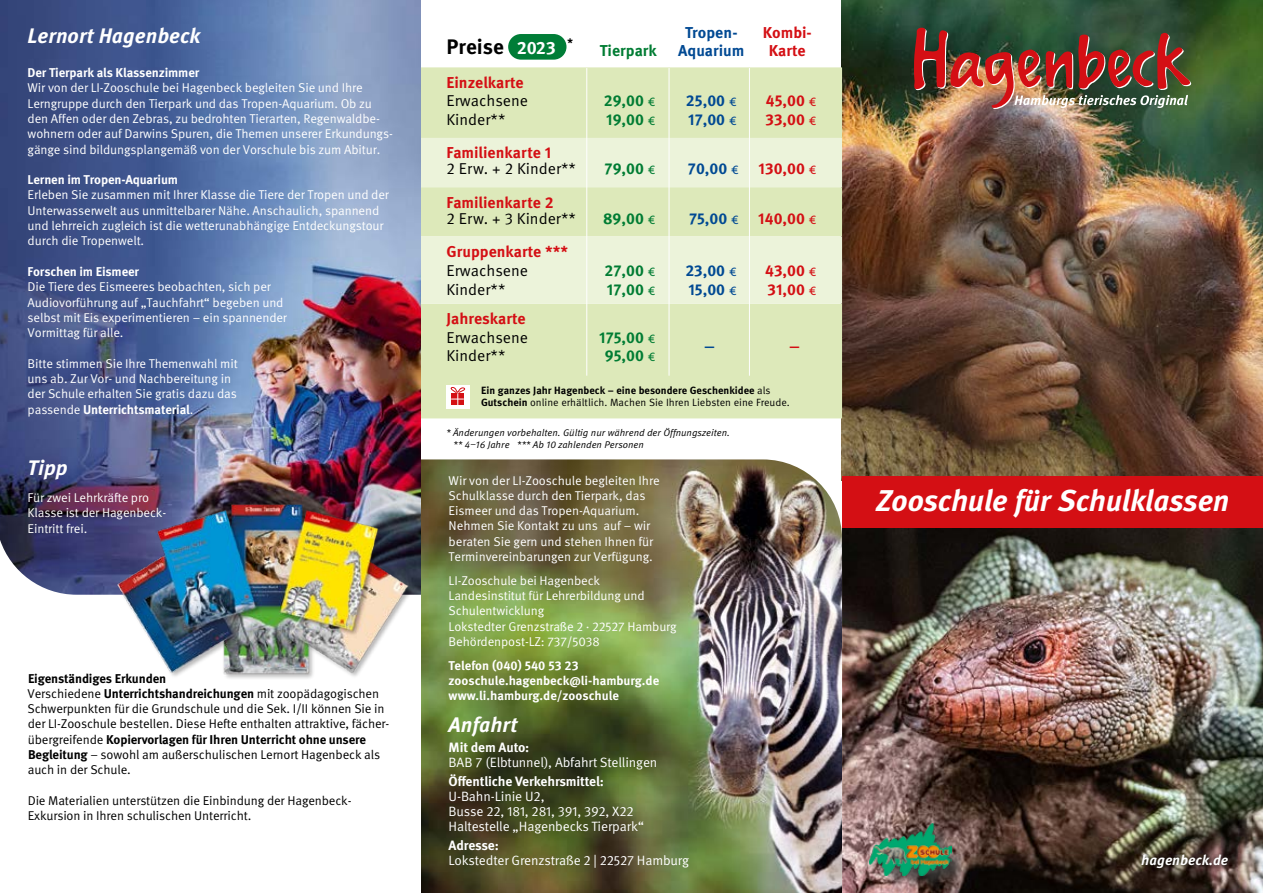
<style>
.page{position:relative;width:1263px;height:893px;background:#fff}
.page>*{position:absolute;margin:0;border:0;box-sizing:border-box;transform-origin:0 0}
.t1{font:italic 700 30px "Meta Pro";letter-spacing:-.01em;color:#fff}
.t2{font:italic 700 21px "Meta Pro";color:#fff}
.t3{font:700 21px "Meta Pro";color:#000}
.t4{font:19.5px "Meta Pro";color:#004993}
.t5{font:19.5px "Meta Pro";color:#d40f14}
.t6{font:700 18px "Meta Pro";color:#fff}
.t7{font:700 15.75px/18px "Meta Pro";color:#d40f14;text-align:center}
.t8{font:15.75px "Meta Pro Norm";color:#000}
.t9{font:700 15.75px "Meta Pro";color:#007c33}
.t10{font:700 15.75px/18px "Meta Pro";color:#004993;text-align:center}
.t11{font:italic 700 14.25px "Meta Pro";color:#fff}
.t12{font:13.5px/15px "Meta Pro Norm";letter-spacing:-.01em;color:#fff}
.t13{font:700 13.5px "Meta Pro";letter-spacing:-.01em;color:#fff}
.t14{font:12.75px/15.3px "Meta Pro Norm";letter-spacing:-.01em;color:#fff}
.t15{font:12.75px/15.3px "Meta Pro Norm";letter-spacing:-.01em;color:#000}
.t16{font:700 12.75px/15.3px "Meta Pro";letter-spacing:-.01em;color:#fff}
.t17{font:700 12.75px "Meta Pro";letter-spacing:-.01em;color:#000}
.t18{font:italic 700 12.3px "Meta Pro";color:#000}
.t19{font:10.5px "Meta Pro Norm";color:#000}
.t20{font:700 10.5px "Meta Pro";color:#000}
.t21{font:9.75px/12px "Meta Pro Norm Ita";color:#000}
.s1{font-family:"Meta Pro Norm";font-weight:400}
.s2{font-family:"Meta Pro";font-weight:700}
.s3{font-weight:400;font-size:12px}
.s4{color:#004993}
.s5{font-weight:400;font-size:12px;color:#004993}
</style>
<div class="page">
<img style="left:842px;top:527px;width:421px;height:366px">
<img style="left:842px;top:0;width:421px;height:476px">
<img style="left:421px;top:459px;width:421px;height:434px">
<img style="left:0;top:0;width:421px;height:595px">
<img style="left:106px;top:494px;width:319px;height:187px">
<img style="left:914px;top:28px;width:277px;height:81px">
<div style="left:421px;top:67px;width:421px;height:351px;background:#dde9ba"></div>
<svg style="left:421px;top:138px;width:421px;height:166px;background:#e7f0d0"></svg>
<hr style="left:669px;top:68px;width:1px;height:308px;background:#fff">
<hr style="left:586px;top:68px;width:1px;height:308px;background:#fff">
<div style="left:446px;top:385px;width:23px;height:23px;background:#fff"></div>
<svg style="left:450px;top:387px;width:16px;height:18px"></svg>
<hr style="left:749px;top:68px;width:1px;height:308px;background:#fff">
<div style="left:508px;top:34px;width:58px;height:26px;background:#007d37;border-radius:13px"></div>
<div style="left:842px;top:476px;width:421px;height:51px;background:#d40f14"></div>
<div style="left:1137px;top:851px;width:95px;height:22px;background:#000;opacity:.75"></div>
<div style="left:871px;top:826px;width:97px;height:67px;background:#3e3e3d;opacity:.8"></div>
<img style="left:870px;top:824px;width:81px;height:52px">
<h2 class="t2" style="left:28px;top:20px;width:174px">Lernort Hagenbeck</h2>
<p class="t16" style="left:28px;top:64px;width:173px">Der Tierpark als Klassenzimmer</p>
<p class="t14" style="left:28px;top:79px;width:367px">Wir von der LI-Zooschule bei Hagenbeck begleiten Sie und Ihre Lerngruppe durch den Tierpark und das Tropen-Aquarium. Ob zu den Affen oder den Zebras, zu bedrohten Tierarten, Regenwaldbe&shy;wohnern oder auf Darwins Spuren, die Themen unserer Erkundungs&shy;gänge sind bildungsplangemäß von der Vorschule bis zum Abitur.</p>
<p class="t16" style="left:28px;top:171px;width:152px">Lernen im Tropen-Aquarium</p>
<p class="t14" style="left:28px;top:187px;width:363px">Erleben Sie zusammen mit Ihrer Klasse die Tiere der Tropen und der Unterwasserwelt aus unmittelbarer Nähe. Anschaulich, spannend und lehrreich zugleich ist die wetterunabhängige Entdeckungstour durch die Tropenwelt.</p>
<p class="t16" style="left:28px;top:263px;width:113px">Forschen im Eismeer</p>
<p class="t14" style="left:28px;top:278px;width:261px">Die Tiere des Eismeeres beobachten, sich per Audiovorführung auf „Tauchfahrt“ begeben und selbst mit Eis experimentieren – ein spannender Vormittag für alle.</p>
<p class="t14" style="left:28px;top:355px;width:212px">Bitte stimmen Sie Ihre Themenwahl mit uns ab. Zur Vor- und Nachbereitung in der Schule erhalten Sie gratis dazu das</p>
<p class="t16" style="left:28px;top:401px;width:167px"><span class="s1">passende</span> Unterrichtsmaterial<span class="s1">.</span></p>
<h2 class="t2" style="left:28px;top:451px;width:42px">Tipp</h2>
<p class="t14" style="left:28px;top:489px;width:140px">Für zwei Lehrkräfte pro<br>Klasse ist der Hagenbeck-<br>Eintritt frei.</p>
<p class="t17" style="left:28px;top:668px;width:140px">Eigenständiges Erkunden</p>
<p class="t15" style="left:28px;top:685px;width:363px">Verschiedene <span class="s2">Unterrichtshandreichungen</span> mit zoopädagogischen<br>Schwerpunkten für die Grundschule und die Sek. I/II können Sie in der LI-Zooschule bestellen. Diese Hefte enthalten attraktive, fächer-</p>
<p class="t17" style="left:28px;top:729px;width:340px"><span class="s1">übergreifende</span> Kopiervorlagen für Ihren Unterricht ohne unsere</p>
<p class="t15" style="left:28px;top:746px;width:354px"><span class="s2">Begleitung</span> – sowohl am außerschulischen Lernort Hagenbeck als auch in der Schule.</p>
<p class="t15" style="left:28px;top:792px;width:325px">Die Materialien unterstützen die Einbindung der Hagenbeck-<br>Exkursion in Ihren schulischen Unterricht.</p>
<h2 class="t3" style="left:446px;top:30px;width:59px">Preise</h2>
<p class="t18" style="left:566px;top:33px;width:7px">*</p>
<h3 class="t6" style="left:517px;top:34px;width:41px">2023</h3>
<p class="t9" style="left:600px;top:39px;width:59px">Tierpark</p>
<p class="t10" style="left:678px;top:23px;width:68px">Tropen-<br>Aquarium</p>
<p class="t7" style="left:763px;top:23px;width:51px">Kombi-<br>Karte</p>
<p class="t7" style="left:446px;top:72px;width:79px">Einzelkarte</p>
<p class="t8" style="left:446px;top:89px;width:83px">Erwachsene</p>
<p class="t9" style="left:604px;top:89px;width:53px">29,00 <span class="s3">€</span></p>
<p class="t10" style="left:686px;top:91px;width:52px">25,00 <span class="s3">€</span></p>
<p class="t7" style="left:766px;top:91px;width:52px">45,00 <span class="s3">€</span></p>
<p class="t8" style="left:446px;top:108px;width:60px">Kinder**</p>
<p class="t9" style="left:606px;top:107px;width:51px">19,00 <span class="s3">€</span></p>
<p class="t10" style="left:688px;top:110px;width:50px">17,00 <span class="s3">€</span></p>
<p class="t7" style="left:766px;top:110px;width:52px">33,00 <span class="s3">€</span></p>
<p class="t7" style="left:446px;top:143px;width:106px">Familienkarte 1</p>
<p class="t8" style="left:446px;top:157px;width:131px">2 Erw. + 2 Kinder**</p>
<p class="t9" style="left:605px;top:157px;width:52px">79,00 <span class="s3">€</span></p>
<p class="t10" style="left:688px;top:159px;width:52px">70,00 <span class="s3">€</span></p>
<p class="t7" style="left:759px;top:159px;width:59px">130,00 <span class="s3">€</span></p>
<p class="t7" style="left:446px;top:192px;width:109px">Familienkarte 2</p>
<p class="t8" style="left:446px;top:206px;width:131px">2 Erw. + 3 Kinder**</p>
<p class="t9" style="left:603px;top:206px;width:54px">89,00 <span class="s3">€</span></p>
<p class="t7" style="left:689px;top:208px;width:129px"><span class="s4">75,00</span> <span class="s5">€</span> 140,00 <span class="s3">€</span></p>
<p class="t7" style="left:446px;top:241px;width:123px">Gruppenkarte ***</p>
<p class="t8" style="left:446px;top:258px;width:83px">Erwachsene</p>
<p class="t9" style="left:605px;top:258px;width:52px">27,00 <span class="s3">€</span></p>
<p class="t10" style="left:685px;top:260px;width:53px">23,00 <span class="s3">€</span></p>
<p class="t7" style="left:765px;top:260px;width:53px">43,00 <span class="s3">€</span></p>
<p class="t8" style="left:446px;top:277px;width:60px">Kinder**</p>
<p class="t9" style="left:607px;top:277px;width:50px">17,00 <span class="s3">€</span></p>
<p class="t10" style="left:688px;top:279px;width:50px">15,00 <span class="s3">€</span></p>
<p class="t7" style="left:767px;top:279px;width:51px">31,00 <span class="s3">€</span></p>
<p class="t7" style="left:446px;top:309px;width:81px">Jahreskarte</p>
<p class="t8" style="left:446px;top:325px;width:83px">Erwachsene</p>
<p class="t9" style="left:599px;top:325px;width:58px">175,00 <span class="s3">€</span></p>
<p class="t8" style="left:446px;top:344px;width:60px">Kinder**</p>
<p class="t9" style="left:605px;top:344px;width:52px">95,00 <span class="s3">€</span></p>
<h3 class="t4" style="left:704px;top:333px;width:13px">–</h3>
<h3 class="t5" style="left:789px;top:333px;width:13px">–</h3>
<p class="t20" style="left:481px;top:382px;width:291px">Ein ganzes Jahr Hagenbeck – eine besondere Geschenkidee <span class="s1">als</span></p>
<p class="t19" style="left:481px;top:395px;width:310px"><span class="s2">Gutschein</span> online erhältlich. Machen Sie Ihren Liebsten eine Freude.</p>
<p class="t21" style="left:453px;top:426px;width:278px;text-indent:-7px">* Änderungen vorbehalten. Gültig nur während der Öffnungszeiten. ** 4–16 Jahre *** Ab 10 zahlenden Personen</p>
<p class="t14" style="left:449px;top:472px;width:213px">Wir von der LI-Zooschule begleiten Ihre Schulklasse durch den Tierpark, das Eismeer und das Tropen-Aquarium.<br>Nehmen Sie Kontakt zu uns auf – wir beraten Sie gern und stehen Ihnen für Terminvereinbarungen zur Verfügung.</p>
<p class="t14" style="left:449px;top:572px;width:230px">LI-Zooschule bei Hagenbeck<br>Landesinstitut für Lehrerbildung und<br>Schulentwicklung<br>Lokstedter Grenzstraße 2 · 22527 Hamburg<br>Behördenpost-LZ: 737/5038</p>
<p class="t16" style="left:449px;top:657px;width:212px">Telefon (040) 540 53 23 zooschule.hagenbeck@li-hamburg.de www.li.hamburg.de/zooschule</p>
<h2 class="t2" style="left:449px;top:708px;width:70px">Anfahrt</h2>
<p class="t13" style="left:449px;top:736px;width:82px">Mit dem Auto:</p>
<p class="t12" style="left:449px;top:753px;width:210px">BAB 7 (Elbtunnel), Abfahrt Stellingen</p>
<p class="t13" style="left:449px;top:771px;width:157px">Öffentliche Verkehrsmittel:</p>
<p class="t12" style="left:449px;top:788px;width:197px">U-Bahn-Linie U2,<br>Busse 22, 181, 281, 391, 392, X22<br>Haltestelle „Hagenbecks Tierpark“</p>
<p class="t13" style="left:449px;top:835px;width:52px">Adresse:</p>
<p class="t12" style="left:449px;top:852px;width:242px">Lokstedter Grenzstraße 2 | 22527 Hamburg</p>
<h1 class="t1" style="left:876px;top:477px;width:355px">Zooschule für Schulklassen</h1>
<p class="t11" style="left:1141px;top:849px;width:89px">hagenbeck.de</p>
</div>
